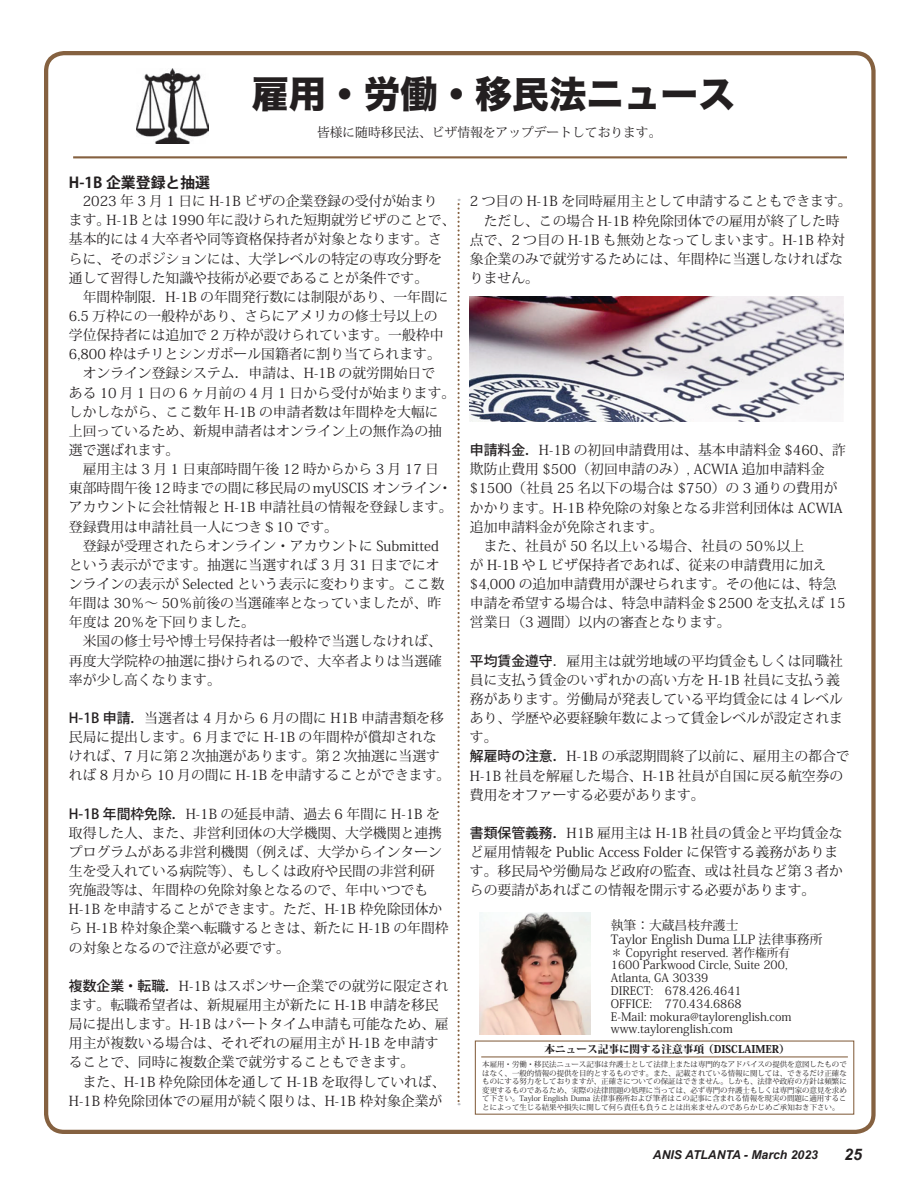
<style>
.page{position:relative;width:918px;height:1188px;background:#fff}
.page>*{position:absolute;margin:0;border:0;box-sizing:border-box;transform-origin:0 0}
.t1{font:37.2px "Hira Kaku Std W8";color:#231f20}
.t2{font:italic 700 15.9px "Arial";color:#231f20}
.t3{font:700 14.85px "Koz Go Pro";color:#231f20}
.t4{font:13.8px/19.2px "Koz Min Std";color:#231f20}
.t5{font:12.75px/13.8px "Koz Min Std";color:#231f20}
.t6{font:italic 700 12.15px "Arial";color:#231f20}
.t7{font:11.7px/12.8px "Koz Min Std";color:#231f20}
.t8{font:800 10.65px "Koz Min Pro";color:#231f20}
.t9{font:7.5px/8.6px "Koz Min Pro";color:#231f20;text-align:justify}
.s1{font-family:"Koz Go Pro";font-weight:500}
</style>
<div class="page">
<div style="left:44px;top:51px;width:832px;height:1083px;border:4px solid #856140;border-radius:18px"></div>
<div style="left:475px;top:1041px;width:379px;height:74px;border:1px solid #856140"></div>
<hr style="left:481px;top:1056px;width:367px;height:1px;background:#856140">
<svg style="left:458px;top:199px;width:2px;height:906px"></svg>
<hr style="left:73px;top:156px;width:774px;height:2px;background:#856140">
<img style="left:136px;top:68px;width:73px;height:76px">
<img style="left:469px;top:297px;width:375px;height:125px">
<img style="left:480px;top:912px;width:110px;height:122px">
<h1 class="t1" style="left:252px;top:74px;width:485px">雇用・労働・移民法ニュース</h1>
<p class="t5" style="left:317px;top:125px;width:346px">皆様に随時移民法、ビザ情報をアップデートしております。</p>
<p class="t3" style="left:69px;top:173px;width:143px">H-1B 企業登録と抽選</p>
<p class="t4" style="left:69px;top:192px;width:388px">　2023 年 3 月 1 日に H-1B ビザの企業登録の受付が始まり<br>ます。H-1B とは 1990 年に設けられた短期就労ビザのことで、基本的には４大卒者や同等資格保持者が対象となります。さらに、そのポジションには、大学レベルの特定の専攻分野を通して習得した知識や技術が必要であることが条件です。<br>　年間枠制限．H-1B の年間発行数には制限があり、一年間に<br>6.5 万枠にの一般枠があり、さらにアメリカの修士号以上の<br>学位保持者には追加で 2 万枠が設けられています。一般枠中<br>6,800 枠はチリとシンガポール国籍者に割り当てられます。　オンライン登録システム．申請は、H-1B の就労開始日で<br>ある 10 月 1 日の 6 ヶ月前の 4 月 1 日から受付が始まります。しかしながら、ここ数年 H-1B の申請者数は年間枠を大幅に上回っているため、新規申請者はオンライン上の無作為の抽選で選ばれます。<br>　雇用主は 3 月 1 日東部時間午後 12 時からから 3 月 17 日東部時間午後12時までの間に移民局のmyUSCIS オンライン・アカウントに会社情報と H-1B 申請社員の情報を登録します。登録費用は申請社員一人につき＄10 です。<br>　登録が受理されたらオンライン・アカウントに Submittedという表示がでます。抽選に当選すれば 3 月 31 日までにオンラインの表示が Selected という表示に変わります。ここ数年間は 30％～ 50％前後の当選確率となっていましたが、昨年度は 20％を下回りました。<br>　米国の修士号や博士号保持者は一般枠で当選しなければ、再度大学院枠の抽選に掛けられるので、大卒者よりは当選確率が少し高くなります。</p>
<p class="t4" style="left:69px;top:708px;width:383px"><span class="s1">H-1B 申請．</span>当選者は 4 月から 6 月の間に H1B 申請書類を移民局に提出します。6 月までに H-1B の年間枠が償却されなければ、7 月に第２次抽選があります。第２次抽選に当選すれば 8 月から 10 月の間に H-1B を申請することができます。</p>
<p class="t4" style="left:69px;top:804px;width:381px"><span class="s1">H-1B 年間枠免除．</span>H-1B の延長申請、過去 6 年間に H-1B を取得した人、また、非営利団体の大学機関、大学機関と連携プログラムがある非営利機関（例えば、大学からインターン生を受入れている病院等）、もしくは政府や民間の非営利研究施設等は、年間枠の免除対象となるので、年中いつでも<br>H-1B を申請することができます。ただ、H-1B 枠免除団体から H-1B 枠対象企業へ転職するときは、新たに H-1B の年間枠の対象となるので注意が必要です。</p>
<p class="t4" style="left:69px;top:976px;width:381px"><span class="s1">複数企業・転職．</span>H-1B はスポンサー企業での就労に限定されます。転職希望者は、新規雇用主が新たに H-1B 申請を移民局に提出します。H-1B はパートタイム申請も可能なため、雇用主が複数いる場合は、それぞれの雇用主が H-1B を申請することで、同時に複数企業で就労することもできます。<br>　また、H-1B 枠免除団体を通して H-1B を取得していれば、H-1B 枠免除団体での雇用が続く限りは、H-1B 枠対象企業が</p>
<p class="t4" style="left:470px;top:192px;width:383px">2 つ目の H-1B を同時雇用主として申請することもできます。　ただし、この場合 H-1B 枠免除団体での雇用が終了した時点で、2 つ目の H-1B も無効となってしまいます。H-1B 枠対象企業のみで就労するためには、年間枠に当選しなければなりません。</p>
<p class="t4" style="left:470px;top:441px;width:378px"><span class="s1">申請料金．</span>H-1B の初回申請費用は、基本申請料金 $460、詐欺防止費用 $500（初回申請のみ）, ACWIA 追加申請料金$1500（社員 25 名以下の場合は $750）の 3 通りの費用がかかります。H-1B 枠免除の対象となる非営利団体は ACWIA追加申請料金が免除されます。<br>　また、社員が 50 名以上いる場合、社員の 50％以上<br>が H-1B や L ビザ保持者であれば、従来の申請費用に加え$4,000 の追加申請費用が課せられます。その他には、特急申請を希望する場合は、特急申請料金＄2500 を支払えば 15営業日（3 週間）以内の審査となります。</p>
<p class="t4" style="left:470px;top:651px;width:381px"><span class="s1">平均賃金遵守</span>．雇用主は就労地域の平均賃金もしくは同職社員に支払う賃金のいずれかの高い方を H-1B 社員に支払う義務があります。労働局が発表している平均賃金には４レベルあり、学歴や必要経験年数によって賃金レベルが設定されます。<br><span class="s1">解雇時の注意．</span>H-1B の承認期間終了以前に、雇用主の都合で<br>H-1B 社員を解雇した場合、H-1B 社員が自国に戻る航空券の費用をオファーする必要があります。</p>
<p class="t4" style="left:470px;top:823px;width:375px"><span class="s1">書類保管義務．</span>H1B 雇用主は H-1B 社員の賃金と平均賃金など雇用情報を Public Access Folder に保管する義務があります。移民局や労働局など政府の監査、或は社員など第３者からの要請があればこの情報を開示する必要があります。</p>
<p class="t5" style="left:611px;top:919px;width:213px">執筆：大蔵昌枝弁護士<br>Taylor English Duma LLP 法律事務所</p>
<p class="t7" style="left:611px;top:946px;width:182px">＊ Copyright reserved. 著作権所有<br>1600 Parkwood Circle, Suite 200,<br>Atlanta, GA 30339<br>DIRECT: 678.426.4641<br>OFFICE: 770.434.6868<br>E-Mail: mokura@taylorenglish.com www.taylorenglish.com</p>
<p class="t8" style="left:545px;top:1041px;width:247px">本ニュース記事に関する注意事項（DISCLAIMER）</p>
<p class="t9" style="left:482px;top:1060px;width:366px">本雇用・労働・移民法ニュース記事は弁護士として法律上または専門的なアドバイスの提供を意図したものではなく、一般的情報の提供を目的とするものです。また、記載されている情報に関しては、できるだけ正確なものにする努力をしておりますが、正確さについての保証はできません。しかも、法律や政府の方針は頻繁に変更するものであるため、実際の法律問題の処理に当っては、必ず専門の弁護士もしくは専門家の意見を求めて下さい。Taylor English Duma 法律事務所および筆者はこの記事に含まれる情報を現実の問題に適用することによって生じる結果や損失に関して何ら責任も負うことは出来ませんのであらかじめご承知おき下さい。</p>
<p class="t6" style="left:653px;top:1146px;width:167px">ANIS ATLANTA - March 2023</p>
<p class="t2" style="left:844px;top:1143px;width:19px">25</p>
</div>
